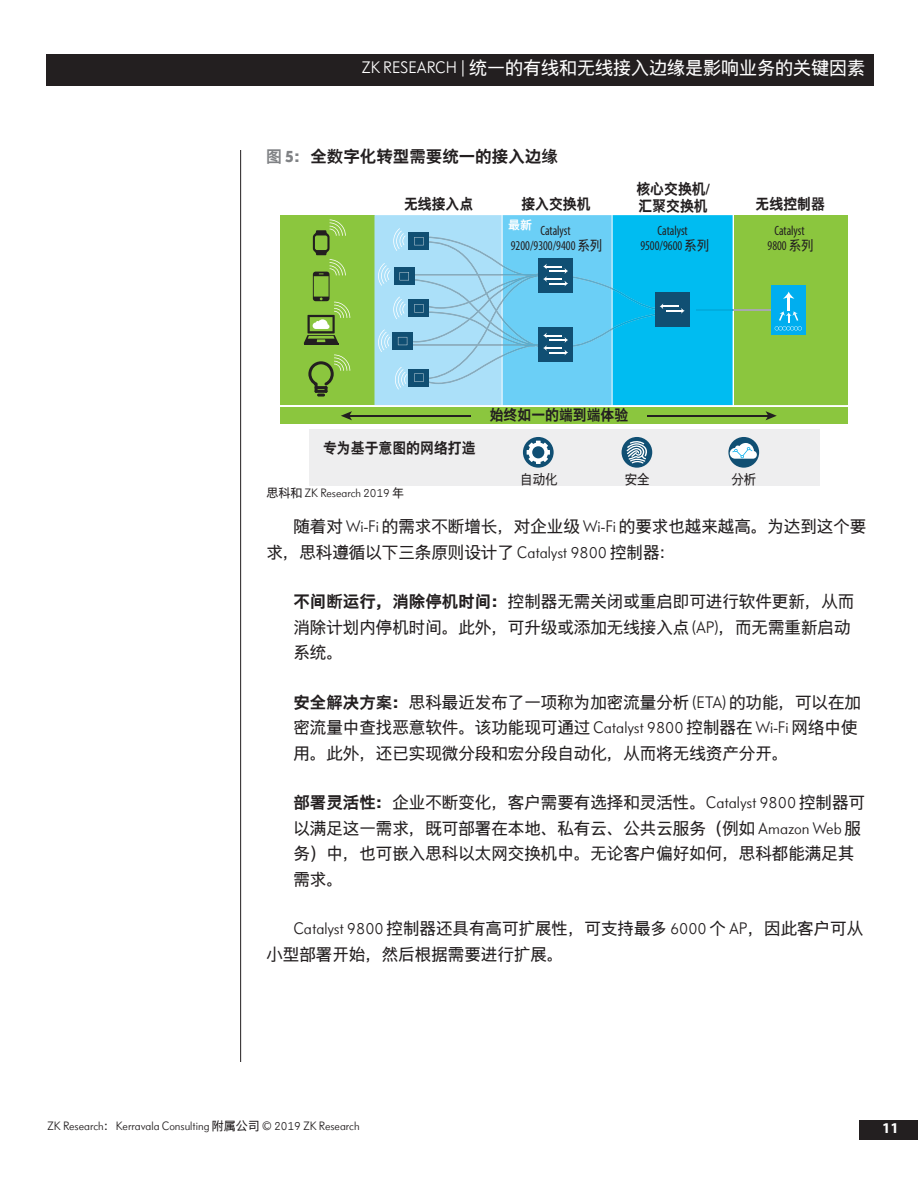
<style>
.page{position:relative;width:918px;height:1188px;background:#fff}
.page>*{position:absolute;margin:0;border:0;box-sizing:border-box;transform-origin:0 0}
.t1{font:18px "Cisco Sans CHS";color:#fff}
.Paragraph_Style30{font:16.5px/25.5px "Cisco Sans CHS";color:#231f20}
.Paragraph_Style34{font:16.5px/25.5px "Cisco Sans CHS";color:#231f20}
.Paragraph_Style14{font:16.5px/25.5px "Cisco Sans CHS";color:#231f20}
.Paragraph_Style43{font:16.5px/25.5px "Cisco Sans CHS";color:#231f20}
.Paragraph_Style44{font:16.5px/25.5px "Cisco Sans CHS";color:#231f20}
.Paragraph_Style4{font:16.5px "Cisco Sans CHS Bold";color:#231f20}
.t2{font:15px/16.6px "Cisco Sans CHS Bold";color:#231f20;scale:.92 1}
.t3{font:700 15px "Myriad Pro";color:#fff}
.t4{font:condensed 13.5px/15px "Myriad Pro";color:#231f20;text-align:center;scale:.92 1}
.t5{font:13.5px "Cisco Sans CHS";color:#231f20;scale:.92 1}
.Paragraph_Style1{font:12px "Bauer Grotesk Offc";color:#231f20}
.t6{font:12px "Cisco Sans CHS Bold";color:#fff}
.s1{font-family:"Bauer Grotesk Offc";font-size:16.5px}
.s2{font-family:"Bauer Grotesk Offc"}
.s3{color:#808285}
.s4{font-family:"Bauer Grotesk Offc";font-weight:700;color:#808285}
.s5{font-family:"Myriad Pro";font-weight:700;font-stretch:condensed}
.s6{font-family:"Cisco Sans CHS";font-stretch:normal}
.s7{font-family:"Cisco Sans CHS"}
.s8{font-family:"Cisco Sans CHS Bold"}
</style>
<div class="page">
<hr style="left:240px;top:150px;width:1px;height:912px;background:#231f20">
<div style="left:860px;top:1120px;width:58px;height:20px;background:#231f20"></div>
<div style="left:46px;top:54px;width:828px;height:32px;background:#231f20"></div>
<div style="left:280px;top:407px;width:568px;height:17px;background:#8bc63e"></div>
<div style="left:309px;top:430px;width:510px;height:56px;background:#eeeeef"></div>
<div style="left:280px;top:215px;width:94px;height:190px;background:#8bc63e"></div>
<svg style="left:304px;top:220px;width:46px;height:123px"></svg>
<hr style="left:304px;top:343px;width:35px;height:2px;background:#231f20">
<svg style="left:308px;top:355px;width:42px;height:42px"></svg>
<svg style="left:375px;top:215px;width:472px;height:190px;background:#63c4c4"></svg>
<hr style="left:647px;top:415px;width:122px;height:1px;background:#231f20">
<svg style="left:766px;top:411px;width:11px;height:9px"></svg>
<hr style="left:349px;top:415px;width:122px;height:1px;background:#231f20">
<svg style="left:341px;top:411px;width:11px;height:9px"></svg>
<svg style="left:523px;top:437px;width:31px;height:31px"></svg>
<svg style="left:527px;top:441px;width:23px;height:23px"></svg>
<div style="left:622px;top:437px;width:30px;height:31px;background:#104f73;border-radius:50%"></div>
<div style="left:728px;top:437px;width:31px;height:31px;background:#104f73;border-radius:50%"></div>
<svg style="left:627px;top:439px;width:20px;height:25px"></svg>
<svg style="left:730px;top:443px;width:27px;height:16px"></svg>
<p class="t1" style="left:361px;top:56px;width:505px"><span class="s1">ZK RESEARCH</span> <span class="s2">|</span> 统一的有线和无线接入边缘是影响业务的关键因素</p>
<p class="Paragraph_Style4" style="left:266px;top:145px;width:294px"><span class="s3">图</span> <span class="s4">5</span><span class="s3">：</span>全数字化转型需要统一的接入边缘</p>
<p class="t2" style="left:404px;top:196px;width:77px">无线接入点</p>
<p class="t2" style="left:521px;top:196px;width:77px">接入交换机</p>
<p class="t2" style="left:636px;top:181px;width:81px">核心交换机<span class="s5">/</span>汇聚交换机</p>
<p class="t2" style="left:756px;top:196px;width:77px">无线控制器</p>
<p class="t6" style="left:508px;top:217px;width:26px">最新</p>
<p class="t4" style="left:511px;top:223px;width:101px">Catalyst<br>9200/9300/9400 <span class="s6">系列</span></p>
<p class="t4" style="left:640px;top:223px;width:76px">Catalyst<br>9500/9600 <span class="s6">系列</span></p>
<p class="t4" style="left:768px;top:223px;width:52px">Catalyst<br>9800 <span class="s6">系列</span></p>
<p class="t2" style="left:323px;top:439px;width:167px">专为基于意图的网络打造</p>
<p class="t2" style="left:490px;top:407px;width:152px">始终如一的端到端体验</p>
<p class="t5" style="left:520px;top:471px;width:42px">自动化</p>
<p class="t5" style="left:625px;top:471px;width:29px">安全</p>
<p class="t5" style="left:731px;top:471px;width:29px">分析</p>
<p class="Paragraph_Style1" style="left:266px;top:486px;width:139px"><span class="s7">思科和</span> ZK Research 2019 <span class="s7">年</span></p>
<p class="Paragraph_Style43" style="left:266px;top:514px;width:602px;text-indent:27px">随着对 <span class="s2">Wi-Fi</span> 的需求不断增长，对企业级 <span class="s2">Wi-Fi</span> 的要求也越来越高。为达到这个要求，思科遵循以下三条原则设计了 <span class="s2">Catalyst 9800</span> 控制器：</p>
<p class="Paragraph_Style14" style="left:293px;top:589px;width:563px"><span class="s8">不间断运行，消除停机时间：</span>控制器无需关闭或重启即可进行软件更新，从而消除计划内停机时间。此外，可升级或添加无线接入点 <span class="s2">(AP)</span>，而无需重新启动系统。</p>
<p class="Paragraph_Style34" style="left:293px;top:690px;width:569px"><span class="s8">安全解决方案：</span>思科最近发布了一项称为加密流量分析 <span class="s2">(ETA)</span> 的功能，可以在加密流量中查找恶意软件。该功能现可通过 <span class="s2">Catalyst 9800</span> 控制器在 <span class="s2">Wi-Fi</span> 网络中使用。此外，还已实现微分段和宏分段自动化，从而将无线资产分开。</p>
<p class="Paragraph_Style30" style="left:293px;top:790px;width:573px"><span class="s8">部署灵活性：</span>企业不断变化，客户需要有选择和灵活性。<span class="s2">Catalyst 9800</span> 控制器可以满足这一需求，既可部署在本地、私有云、公共云服务（例如 <span class="s2">Amazon Web</span> 服务）中，也可嵌入思科以太网交换机中。无论客户偏好如何，思科都能满足其需求。</p>
<p class="Paragraph_Style44" style="left:266px;top:916px;width:598px;text-indent:27px"><span class="s2">Catalyst 9800</span> 控制器还具有高可扩展性，可支持最多 <span class="s2">6000</span> 个 <span class="s2">AP</span>，因此客户可从小型部署开始，然后根据需要进行扩展。</p>
<p class="Paragraph_Style1" style="left:47px;top:1119px;width:314px">ZK Research<span class="s7">：</span>Kerravala Consulting <span class="s7">附属公司</span> © 2019 ZK Research</p>
<p class="t3" style="left:882px;top:1119px;width:18px">11</p>
</div>
